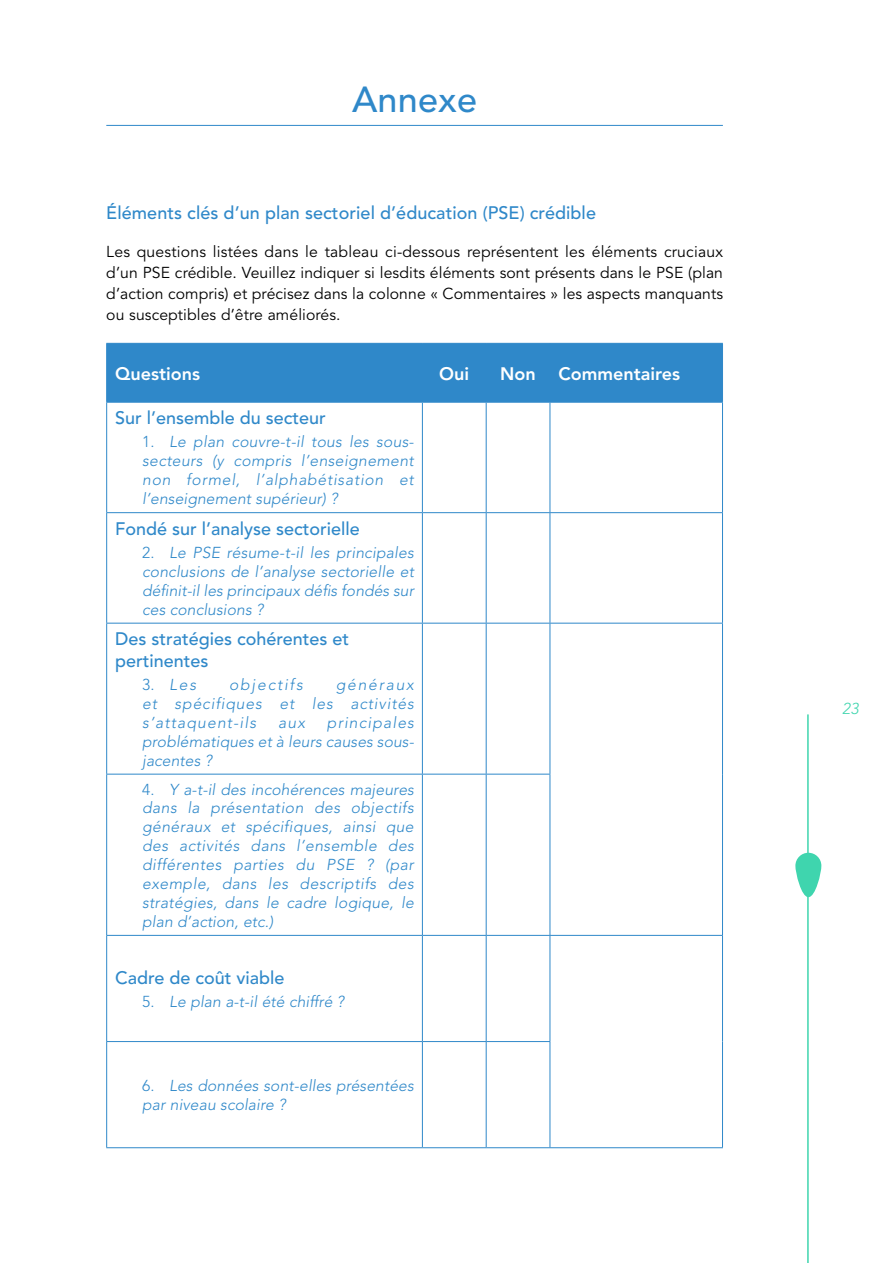
<style>
.page{position:relative;width:893px;height:1263px;background:#fff}
.page>*{position:absolute;margin:0;border:0;box-sizing:border-box;transform-origin:0 0}
.t1{font:500 36px "Avenir LT Std";letter-spacing:.005em;color:#2f88c9}
.t2{font:500 18px/21.6px "Avenir LT Std";color:#2f88c9}
.t3{font:800 18px "Avenir LT Std";color:#fff}
.t4{font:italic 300 15.75px/18.9px "Avenir LT Std";letter-spacing:.005em;color:#2f88c9;text-align:justify}
.t5{font:15.75px/21px "Avenir LT Std";letter-spacing:.005em;color:#000;text-align:justify}
.t6{font:italic 300 15.75px "Avenir LT Std";letter-spacing:.11em;color:#2f88c9}
.t7{font:italic 300 15.75px "Avenir LT Std";color:#3fd5ae}
.s1{font-style:normal}
</style>
<div class="page">
<hr style="left:807px;top:714px;width:2px;height:549px;background:#3fd5ae">
<svg style="left:795px;top:853px;width:26px;height:44px"></svg>
<hr style="left:106px;top:125px;width:617px;height:1px;background:#2f88c9">
<div style="left:107px;top:344px;width:615px;height:58px;background:#2f88c9"></div>
<hr style="left:106px;top:343px;width:316px;height:1px;background:#2f88c9">
<hr style="left:106px;top:344px;width:1px;height:58px;background:#2f88c9">
<hr style="left:422px;top:343px;width:64px;height:1px;background:#2f88c9">
<hr style="left:422px;top:344px;width:1px;height:58px;background:#2f88c9">
<hr style="left:486px;top:343px;width:64px;height:1px;background:#2f88c9">
<hr style="left:486px;top:344px;width:1px;height:58px;background:#2f88c9">
<hr style="left:550px;top:343px;width:173px;height:1px;background:#2f88c9">
<hr style="left:550px;top:344px;width:1px;height:58px;background:#2f88c9">
<hr style="left:722px;top:344px;width:1px;height:58px;background:#2f88c9">
<hr style="left:106px;top:402px;width:316px;height:1px;background:#2f88c9">
<hr style="left:106px;top:403px;width:1px;height:109px;background:#2f88c9">
<hr style="left:422px;top:402px;width:64px;height:1px;background:#2f88c9">
<hr style="left:422px;top:403px;width:1px;height:109px;background:#2f88c9">
<hr style="left:486px;top:402px;width:64px;height:1px;background:#2f88c9">
<hr style="left:486px;top:403px;width:1px;height:109px;background:#2f88c9">
<hr style="left:550px;top:402px;width:173px;height:1px;background:#2f88c9">
<hr style="left:550px;top:403px;width:1px;height:109px;background:#2f88c9">
<hr style="left:722px;top:403px;width:1px;height:109px;background:#2f88c9">
<hr style="left:106px;top:512px;width:316px;height:1px;background:#2f88c9">
<hr style="left:106px;top:513px;width:1px;height:110px;background:#2f88c9">
<hr style="left:422px;top:512px;width:64px;height:1px;background:#2f88c9">
<hr style="left:422px;top:513px;width:1px;height:110px;background:#2f88c9">
<hr style="left:486px;top:512px;width:64px;height:1px;background:#2f88c9">
<hr style="left:486px;top:513px;width:1px;height:110px;background:#2f88c9">
<hr style="left:550px;top:512px;width:173px;height:1px;background:#2f88c9">
<hr style="left:550px;top:513px;width:1px;height:110px;background:#2f88c9">
<hr style="left:722px;top:513px;width:1px;height:110px;background:#2f88c9">
<hr style="left:106px;top:623px;width:316px;height:1px;background:#2f88c9">
<hr style="left:106px;top:623px;width:1px;height:151px;background:#2f88c9">
<hr style="left:422px;top:623px;width:64px;height:1px;background:#2f88c9">
<hr style="left:422px;top:623px;width:1px;height:151px;background:#2f88c9">
<hr style="left:486px;top:623px;width:64px;height:1px;background:#2f88c9">
<hr style="left:486px;top:623px;width:1px;height:151px;background:#2f88c9">
<hr style="left:550px;top:623px;width:173px;height:1px;background:#2f88c9">
<hr style="left:550px;top:623px;width:1px;height:151px;background:#2f88c9">
<hr style="left:722px;top:623px;width:1px;height:151px;background:#2f88c9">
<hr style="left:106px;top:774px;width:316px;height:1px;background:#2f88c9">
<hr style="left:106px;top:774px;width:1px;height:161px;background:#2f88c9">
<hr style="left:422px;top:774px;width:64px;height:1px;background:#2f88c9">
<hr style="left:422px;top:774px;width:1px;height:161px;background:#2f88c9">
<hr style="left:486px;top:774px;width:64px;height:1px;background:#2f88c9">
<hr style="left:486px;top:774px;width:1px;height:161px;background:#2f88c9">
<hr style="left:550px;top:774px;width:1px;height:161px;background:#2f88c9">
<hr style="left:722px;top:774px;width:1px;height:161px;background:#2f88c9">
<hr style="left:106px;top:935px;width:316px;height:1px;background:#2f88c9">
<hr style="left:106px;top:936px;width:1px;height:105px;background:#2f88c9">
<hr style="left:422px;top:935px;width:64px;height:1px;background:#2f88c9">
<hr style="left:422px;top:936px;width:1px;height:105px;background:#2f88c9">
<hr style="left:486px;top:935px;width:64px;height:1px;background:#2f88c9">
<hr style="left:486px;top:936px;width:1px;height:105px;background:#2f88c9">
<hr style="left:550px;top:935px;width:173px;height:1px;background:#2f88c9">
<hr style="left:550px;top:936px;width:1px;height:105px;background:#2f88c9">
<hr style="left:722px;top:936px;width:1px;height:105px;background:#2f88c9">
<hr style="left:106px;top:1041px;width:316px;height:1px;background:#2f88c9">
<hr style="left:106px;top:1042px;width:1px;height:105px;background:#2f88c9">
<hr style="left:422px;top:1041px;width:64px;height:1px;background:#2f88c9">
<hr style="left:422px;top:1042px;width:1px;height:105px;background:#2f88c9">
<hr style="left:486px;top:1041px;width:64px;height:1px;background:#2f88c9">
<hr style="left:486px;top:1042px;width:1px;height:105px;background:#2f88c9">
<hr style="left:550px;top:1042px;width:1px;height:105px;background:#2f88c9">
<hr style="left:722px;top:1041px;width:1px;height:106px;background:#2f88c9">
<hr style="left:106px;top:1147px;width:316px;height:1px;background:#2f88c9">
<hr style="left:422px;top:1147px;width:64px;height:1px;background:#2f88c9">
<hr style="left:486px;top:1147px;width:64px;height:1px;background:#2f88c9">
<hr style="left:550px;top:1147px;width:173px;height:1px;background:#2f88c9">
<h1 class="t1" style="left:352px;top:79px;width:127px">Annexe</h1>
<p class="t2" style="left:106px;top:202px;width:491px">Éléments clés d’un plan sectoriel d’éducation (PSE) crédible</p>
<p class="t5" style="left:106px;top:241px;width:618px">Les questions listées dans le tableau ci-dessous représentent les éléments cruciaux d’un PSE crédible. Veuillez indiquer si lesdits éléments sont présents dans le PSE (plan d’action compris) et précisez dans la colonne « Commentaires » les aspects manquants ou susceptibles d’être améliorés.</p>
<p class="t3" style="left:115px;top:363px;width:86px">Questions</p>
<p class="t3" style="left:439px;top:363px;width:32px">Oui</p>
<p class="t3" style="left:500px;top:363px;width:37px">Non</p>
<p class="t3" style="left:558px;top:363px;width:123px">Commentaires</p>
<p class="t2" style="left:115px;top:408px;width:212px">Sur l’ensemble du secteur</p>
<p class="t4" style="left:142px;top:433px;width:273px"><span class="s1">1.</span> Le plan couvre-t-il tous les sous&shy;secteurs (y compris l’enseignement non formel, l’alphabétisation et l’enseignement supérieur) ?</p>
<p class="t2" style="left:115px;top:518px;width:246px">Fondé sur l’analyse sectorielle</p>
<p class="t4" style="left:142px;top:543px;width:273px"><span class="s1">2.</span> Le PSE résume-t-il les principales conclusions de l’analyse sectorielle et définit-il les principaux défis fondés sur ces conclusions ?</p>
<p class="t2" style="left:115px;top:629px;width:236px">Des stratégies cohérentes et pertinentes</p>
<p class="t4" style="left:142px;top:675px;width:55px"><span class="s1">3.</span> Les</p>
<p class="t6" style="left:229px;top:675px;width:75px">objectifs</p>
<p class="t4" style="left:142px;top:675px;width:273px;text-indent:194px">généraux et spécifiques et les activités s’attaquent‑ils</p>
<p class="t4" style="left:142px;top:713px;width:273px;text-indent:185px">principales problématiques et à leurs causes sous&shy;jacentes ?</p>
<p class="t4" style="left:142px;top:780px;width:273px"><span class="s1">4.</span> Y a-t-il des incohérences majeures dans la présentation des objectifs généraux et spécifiques, ainsi que des activités dans l’ensemble des différentes parties du PSE ? (par exemple, dans les descriptifs des stratégies, dans le cadre logique, le plan d’action, etc.)</p>
<p class="t2" style="left:115px;top:967px;width:171px">Cadre de coût viable</p>
<p class="t4" style="left:142px;top:992px;width:203px"><span class="s1">5.</span> Le plan a-t-il été chiffré ?</p>
<p class="t4" style="left:278px;top:713px;width:28px">aux</p>
<p class="t4" style="left:142px;top:1076px;width:273px"><span class="s1">6.</span> Les données sont-elles présentées par niveau scolaire ?</p>
<p class="t7" style="left:842px;top:700px;width:18px">23</p>
</div>
